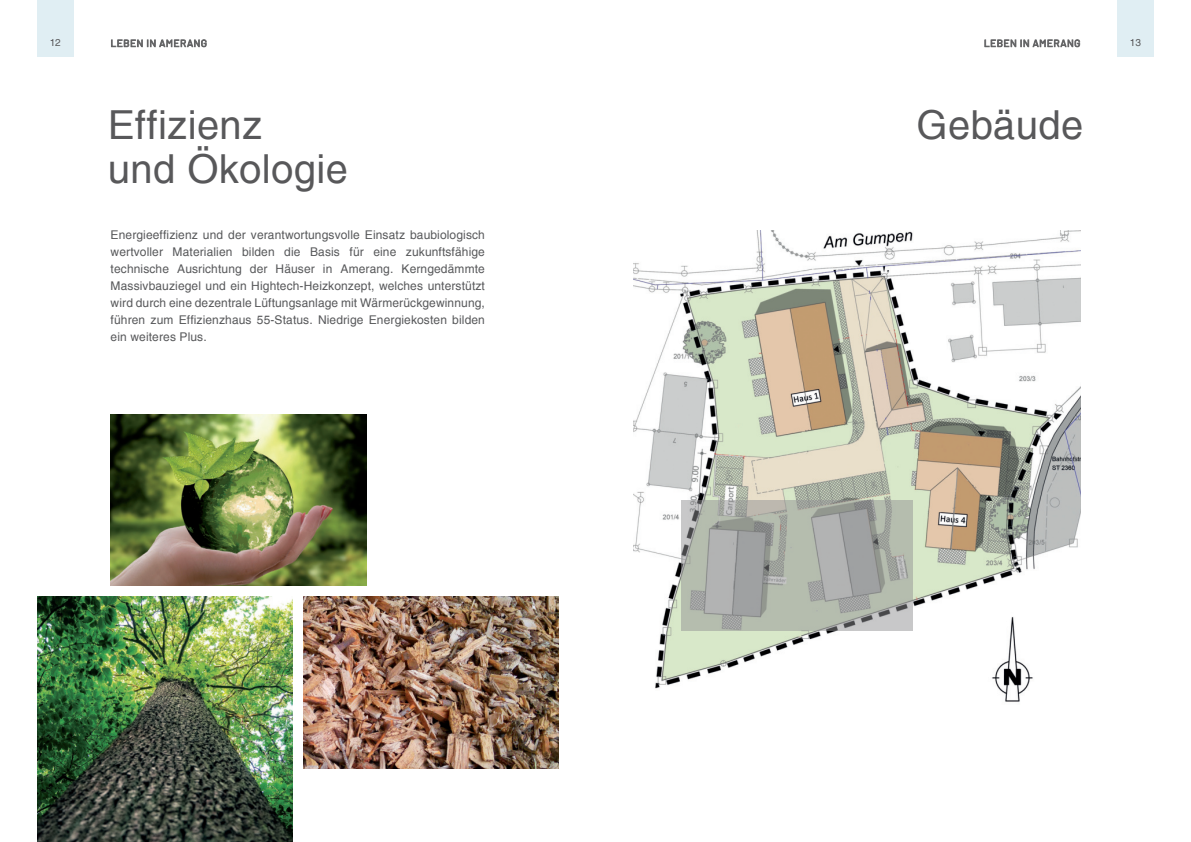
<style>
.page{position:relative;width:1191px;height:842px;background:#fff}
.page>*{position:absolute;margin:0;border:0;box-sizing:border-box;transform-origin:0 0}
.t1{font:40px/44px "Helvetica";letter-spacing:.01em;color:#58585a}
.t2{font:12px/17px "Helvetica";letter-spacing:.01em;color:#57585a;text-align:justify}
.t3{font:10px "Barlow";letter-spacing:.05em;color:#58585a}
.t4{font:10px "Helvetica";color:#58585a}
</style>
<div class="page">
<svg style="left:111px;top:39px;width:96px;height:9px"></svg>
<svg style="left:984px;top:39px;width:96px;height:9px"></svg>
<div style="left:37px;top:0;width:37px;height:57px;background:#e0eef3"></div>
<div style="left:1117px;top:0;width:37px;height:57px;background:#e0eef3"></div>
<img style="left:111px;top:414px;width:255px;height:172px">
<img style="left:38px;top:597px;width:254px;height:245px">
<img style="left:303px;top:597px;width:255px;height:171px">
<img style="left:633px;top:230px;width:447px;height:472px">
<svg style="left:681px;top:500px;width:231px;height:130px;background:#a9ada7"></svg>
<p class="t4" style="left:50px;top:38px;width:13px">12</p>
<p class="t3" style="left:111px;top:37px;width:98px">LEBEN IN AMERANG</p>
<p class="t3" style="left:984px;top:37px;width:98px">LEBEN IN AMERANG</p>
<p class="t4" style="left:1130px;top:38px;width:13px">13</p>
<h1 class="t1" style="left:108px;top:107px;width:242px">Effizienz<br>und Ökologie</h1>
<p class="t2" style="left:111px;top:227px;width:376px">Energieeffizienz und der verantwortungsvolle Einsatz baubiologisch wertvoller Materialien bilden die Basis für eine zukunftsfähige technische Ausrichtung der Häuser in Amerang. Kerngedämmte Massivbauziegel und ein Hightech-Heizkonzept, welches unterstützt wird durch eine dezentrale Lüftungsanlage mit Wärmerückgewinnung, führen zum Effizienzhaus 55-Status. Niedrige Energiekosten bilden ein weiteres Plus.</p>
<h1 class="t1" style="left:916px;top:107px;width:168px">Gebäude</h1>
</div>
